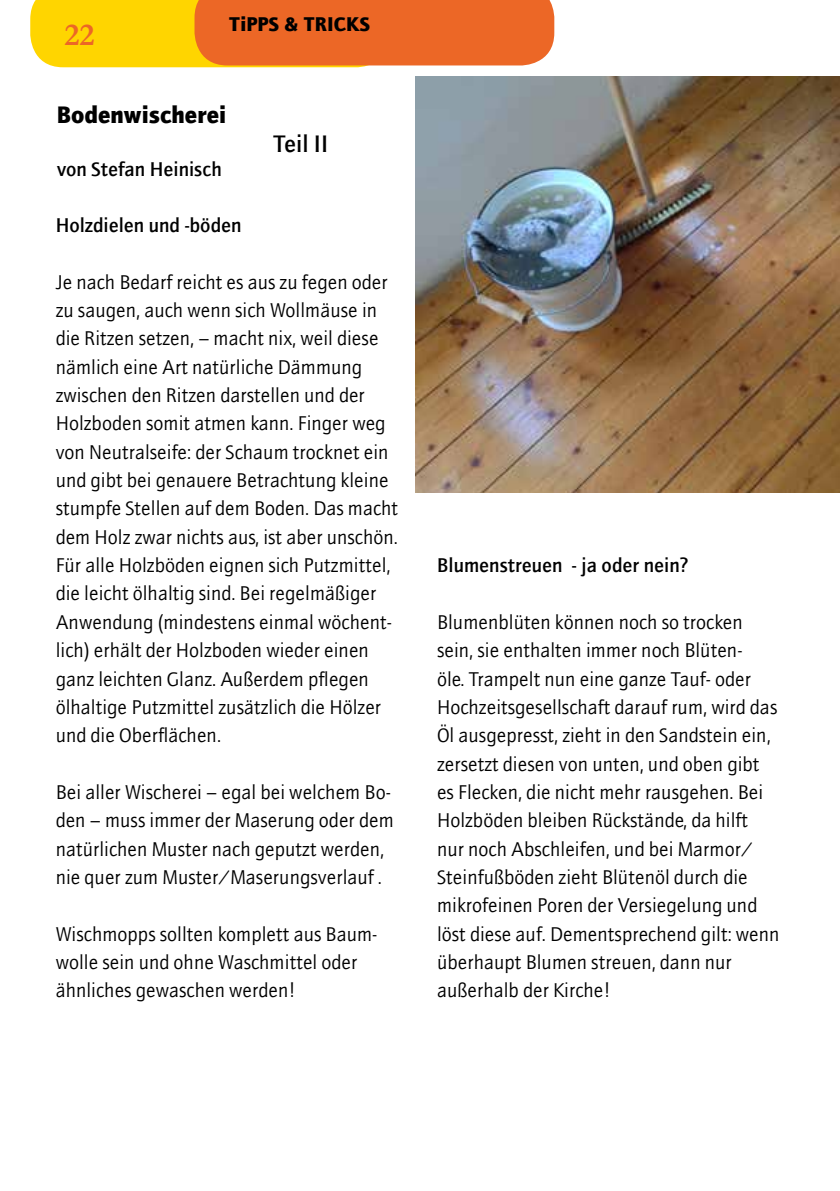
<style>
.page{position:relative;width:840px;height:1191px;background:#fff}
.page>*{position:absolute;margin:0;border:0;box-sizing:border-box;transform-origin:0 0}
.t1{font:700 32px "Garamond";color:#ec6726}
.t2{font:900 24px "AT Quay Sans";color:#000}
.t3{font:500 24px "AT Quay Sans";color:#000}
.t4{font:20px/28.4px "AT Quay Sans";color:#000}
.t5{font:500 20px "AT Quay Sans";color:#000}
.t6{font:900 20px "AT Quay Sans";color:#000}
</style>
<div class="page">
<svg style="left:30px;top:0;width:524px;height:67px"></svg>
<img style="left:415px;top:77px;width:424px;height:415px">
<h1 class="t1" style="left:64px;top:13px;width:32px">22</h1>
<p class="t6" style="left:229px;top:12px;width:143px">TiPPS &amp; TRICKS</p>
<p class="t2" style="left:57px;top:100px;width:171px">Bodenwischerei</p>
<p class="t5" style="left:57px;top:157px;width:166px">von Stefan Heinisch</p>
<p class="t5" style="left:56px;top:213px;width:187px">Holzdielen und -böden</p>
<p class="t3" style="left:273px;top:130px;width:57px">Teil II</p>
<p class="t4" style="left:56px;top:267px;width:344px">Je nach Bedarf reicht es aus zu fegen oder zu saugen, auch wenn sich Wollmäuse in die Ritzen setzen, – macht nix, weil diese nämlich eine Art natürliche Dämmung zwischen den Ritzen darstellen und der Holzboden somit atmen kann. Finger weg von Neutralseife: der Schaum trocknet ein und gibt bei genauere Betrachtung kleine stumpfe Stellen auf dem Boden. Das macht dem Holz zwar nichts aus, ist aber unschön.<br>Für alle Holzböden eignen sich Putzmittel, die leicht ölhaltig sind. Bei regelmäßiger Anwendung (mindestens einmal wöchent&shy;lich) erhält der Holzboden wieder einen ganz leichten Glanz. Außerdem pflegen ölhaltige Putzmittel zusätzlich die Hölzer und die Oberflächen.</p>
<p class="t4" style="left:56px;top:777px;width:339px">Bei aller Wischerei – egal bei welchem Bo&shy;den – muss immer der Maserung oder dem natürlichen Muster nach geputzt werden, nie quer zum Muster/Maserungsverlauf .</p>
<p class="t4" style="left:56px;top:919px;width:323px">Wischmopps sollten komplett aus Baum&shy;wolle sein und ohne Waschmittel oder ähnliches gewaschen werden!</p>
<p class="t5" style="left:437px;top:553px;width:253px">Blumenstreuen - ja oder nein?</p>
<p class="t4" style="left:437px;top:607px;width:344px">Blumenblüten können noch so trocken sein, sie enthalten immer noch Blüten-<br>öle. Trampelt nun eine ganze Tauf- oder Hochzeitsgesellschaft darauf rum, wird das Öl ausgepresst, zieht in den Sandstein ein, zersetzt diesen von unten, und oben gibt es Flecken, die nicht mehr rausgehen. Bei Holzböden bleiben Rückstände, da hilft nur noch Abschleifen, und bei Marmor/ Steinfußböden zieht Blütenöl durch die mikrofeinen Poren der Versiegelung und löst diese auf. Dementsprechend gilt: wenn überhaupt Blumen streuen, dann nur außerhalb der Kirche!</p>
</div>
